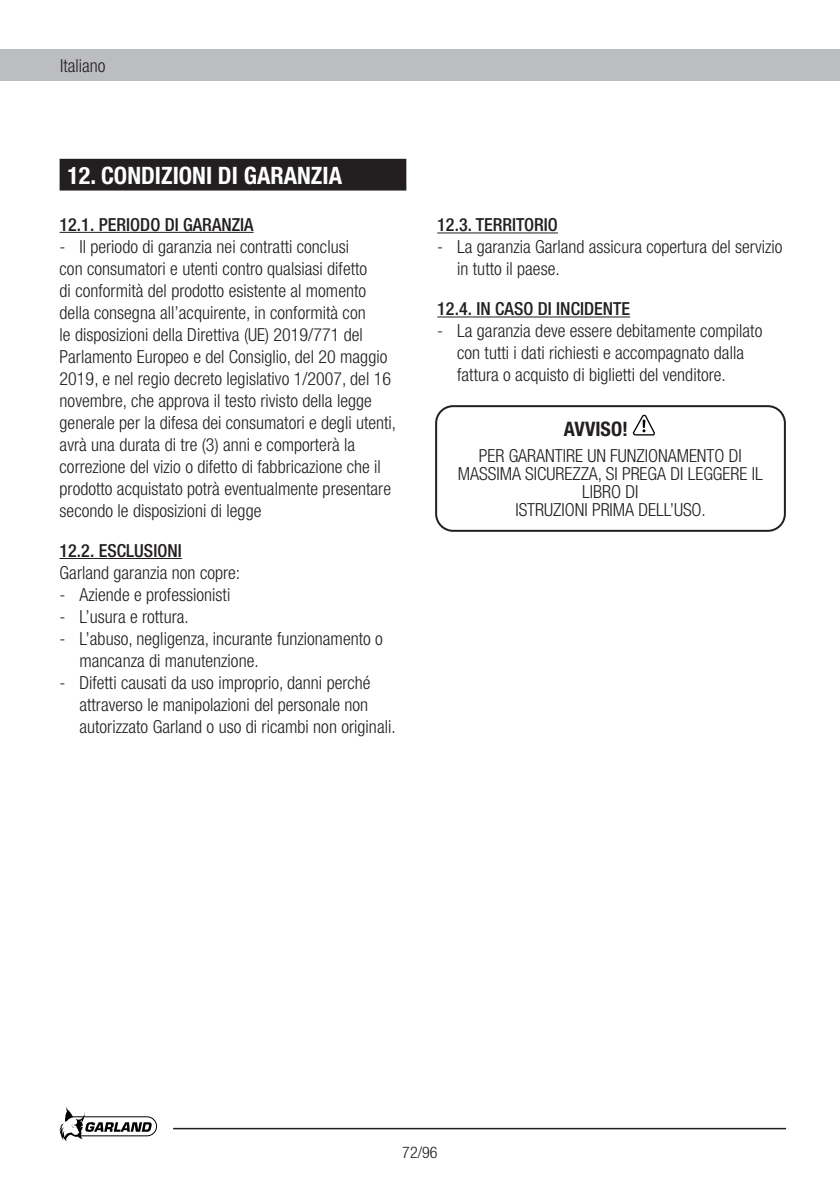
<style>
.page{position:relative;width:840px;height:1191px;background:#fff}
.page>*{position:absolute;margin:0;border:0;box-sizing:border-box;transform-origin:0 0}
.t1{font:700 condensed 24px "Helvetica Neue";color:#fff}
.t2{font:700 condensed 20px "Helvetica Neue";color:#231f20}
.t3{font:300 condensed 18px/22px "Helvetica Neue";color:#231f20}
.t4{font:500 condensed 18px "Helvetica Neue";color:#231f20}
.t5{font:300 condensed 16px "Helvetica Neue";color:#231f20}
</style>
<div class="page">
<div style="left:0;top:50px;width:839px;height:31px;background:#bcbdc0"></div>
<svg style="left:59px;top:1107px;width:98px;height:34px"></svg>
<hr style="left:173px;top:1127px;width:612px;height:2px;background:#231f20">
<hr style="left:60px;top:232px;width:193px;height:1px;background:#231f20">
<hr style="left:60px;top:558px;width:122px;height:1px;background:#231f20">
<div style="left:61px;top:160px;width:344px;height:29px;background:#231f20"></div>
<div style="left:60px;top:159px;width:346px;height:31px;border:2px solid #231f20"></div>
<hr style="left:437px;top:232px;width:120px;height:1px;background:#231f20">
<hr style="left:437px;top:316px;width:193px;height:1px;background:#231f20">
<svg style="left:632px;top:415px;width:23px;height:21px"></svg>
<div style="left:435px;top:405px;width:350px;height:127px;border:2px solid #231f20;border-radius:17px"></div>
<p class="t3" style="left:60px;top:55px;width:47px">Italiano</p>
<p class="t1" style="left:67px;top:161px;width:276px">12. CONDIZIONI DI GARANZIA</p>
<p class="t4" style="left:60px;top:213px;width:195px">12.1. PERIODO DI GARANZIA</p>
<p class="t3" style="left:60px;top:235px;width:338px">- Il periodo di garanzia nei contratti conclusi<br>con consumatori e utenti contro qualsiasi difetto<br>di conformità del prodotto esistente al momento della consegna all’acquirente, in conformità con<br>le disposizioni della Direttiva (UE) 2019/771 del Parlamento Europeo e del Consiglio, del 20 maggio 2019, e nel regio decreto legislativo 1/2007, del 16 novembre, che approva il testo rivisto della legge generale per la difesa dei consumatori e degli utenti, avrà una durata di tre (3) anni e comporterà la correzione del vizio o difetto di fabbricazione che il prodotto acquistato potrà eventualmente presentare secondo le disposizioni di legge</p>
<p class="t4" style="left:60px;top:539px;width:124px">12.2. ESCLUSIONI</p>
<p class="t3" style="left:60px;top:561px;width:182px">Garland garanzia non copre:</p>
<p class="t3" style="left:60px;top:583px;width:172px">- Aziende e professionisti</p>
<p class="t3" style="left:60px;top:605px;width:131px">- L’usura e rottura.</p>
<p class="t3" style="left:79px;top:627px;width:305px;text-indent:-20px">- L’abuso, negligenza, incurante funzionamento o mancanza di manutenzione.</p>
<p class="t3" style="left:79px;top:671px;width:317px;text-indent:-20px">- Difetti causati da uso improprio, danni perché attraverso le manipolazioni del personale non autorizzato Garland o uso di ricambi non originali.</p>
<p class="t4" style="left:437px;top:214px;width:122px">12.3. TERRITORIO</p>
<p class="t3" style="left:457px;top:236px;width:326px;text-indent:-20px">- La garanzia Garland assicura copertura del servizio in tutto il paese.</p>
<p class="t4" style="left:437px;top:298px;width:194px">12.4. IN CASO DI INCIDENTE</p>
<p class="t3" style="left:457px;top:320px;width:306px;text-indent:-20px">- La garanzia deve essere debitamente compilato con tutti i dati richiesti e accompagnato dalla fattura o acquisto di biglietti del venditore.</p>
<p class="t2" style="left:563px;top:416px;width:66px">AVVISO!</p>
<p class="t3" style="left:478px;top:444px;width:264px">PER GARANTIRE UN FUNZIONAMENTO DI</p>
<p class="t3" style="left:457px;top:464px;width:306px;line-height:18px;text-align:center">MASSIMA SICUREZZA, SI PREGA DI LEGGERE IL<br>LIBRO DI</p>
<p class="t3" style="left:515px;top:498px;width:192px">ISTRUZIONI PRIMA DELL’USO.</p>
<p class="t5" style="left:402px;top:1143px;width:37px">72/96</p>
</div>
